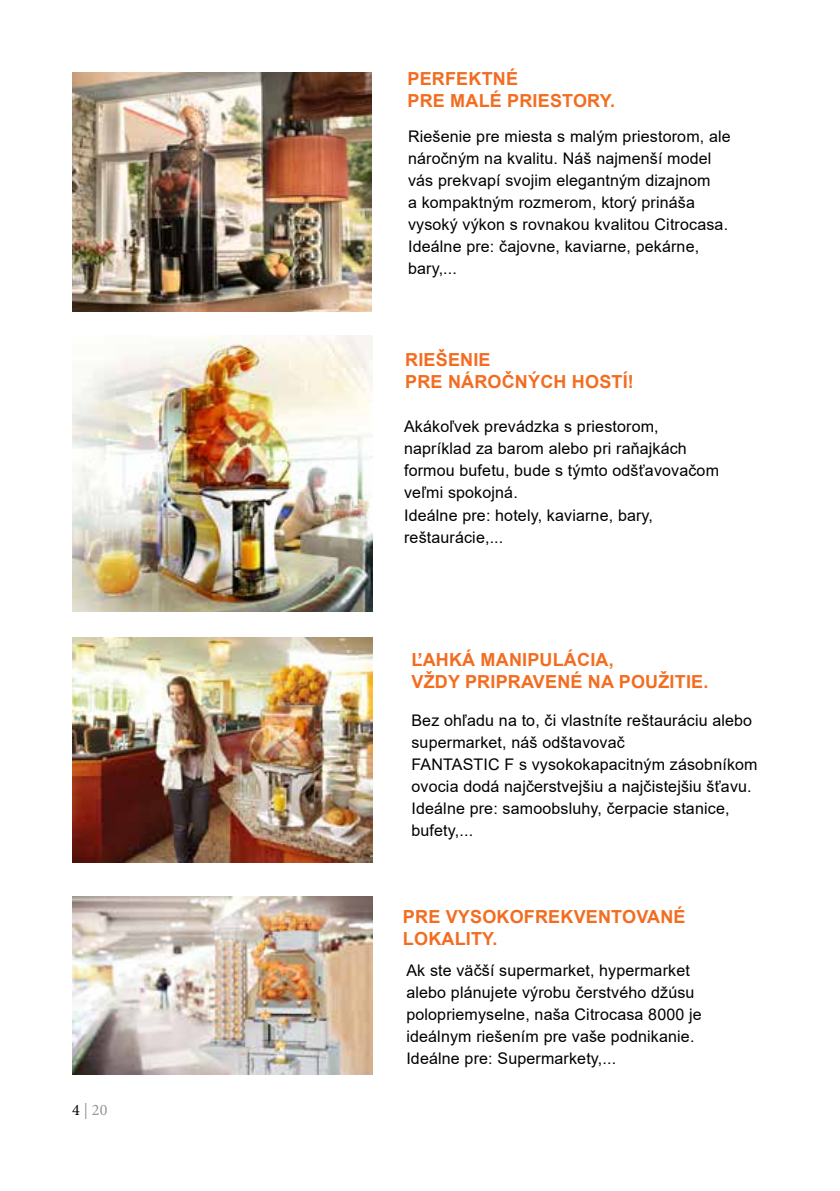
<style>
.page{position:relative;width:840px;height:1191px;background:#fff}
.page>*{position:absolute;margin:0;border:0;box-sizing:border-box;transform-origin:0 0}
.t1{font:700 18px/22px "Arial";letter-spacing:.01em;color:#f36d21}
.t2{font:16px/22px "Arial";letter-spacing:.01em;color:#000}
.t3{font:16px "Minion Pro";color:#939598}
.s1{color:#000}
</style>
<div class="page">
<img style="left:72px;top:72px;width:300px;height:239px">
<img style="left:72px;top:336px;width:300px;height:275px">
<img style="left:72px;top:637px;width:300px;height:225px">
<img style="left:72px;top:896px;width:300px;height:178px">
<p class="t3" style="left:72px;top:1098px;width:37px"><span class="s1">4</span> | 20</p>
<p class="t1" style="left:407px;top:68px;width:209px">PERFEKTNÉ<br>PRE MALÉ PRIESTORY.</p>
<p class="t2" style="left:408px;top:125px;width:324px">Riešenie pre miesta s malým priestorom, ale náročným na kvalitu. Náš najmenší model vás prekvapí svojim elegantným dizajnom<br>a kompaktným rozmerom, ktorý prináša vysoký výkon s rovnakou kvalitou Citrocasa.<br>Ideálne pre: čajovne, kaviarne, pekárne, bary,...</p>
<p class="t1" style="left:405px;top:349px;width:230px">RIEŠENIE<br>PRE NÁROČNÝCH HOSTÍ!</p>
<p class="t2" style="left:404px;top:416px;width:316px">Akákoľvek prevádzka s priestorom, napríklad za barom alebo pri raňajkách formou bufetu, bude s týmto odšťavovačom veľmi spokojná.<br>Ideálne pre: hotely, kaviarne, bary, reštaurácie,...</p>
<p class="t1" style="left:411px;top:649px;width:298px">ĽAHKÁ MANIPULÁCIA,<br>VŽDY PRIPRAVENÉ NA POUŽITIE.</p>
<p class="t2" style="left:411px;top:709px;width:347px">Bez ohľadu na to, či vlastníte reštauráciu alebo supermarket, náš odštavovač<br>FANTASTIC F s vysokokapacitným zásobníkom ovocia dodá najčerstvejšiu a najčistejšiu šťavu.<br>Ideálne pre: samoobsluhy, čerpacie stanice, bufety,...</p>
<p class="t1" style="left:403px;top:905px;width:284px">PRE VYSOKOFREKVENTOVANÉ<br>LOKALITY.</p>
<p class="t2" style="left:406px;top:959px;width:297px">Ak ste väčší supermarket, hypermarket alebo plánujete výrobu čerstvého džúsu polopriemyselne, naša Citrocasa 8000 je ideálnym riešením pre vaše podnikanie.<br>Ideálne pre: Supermarkety,...</p>
</div>
